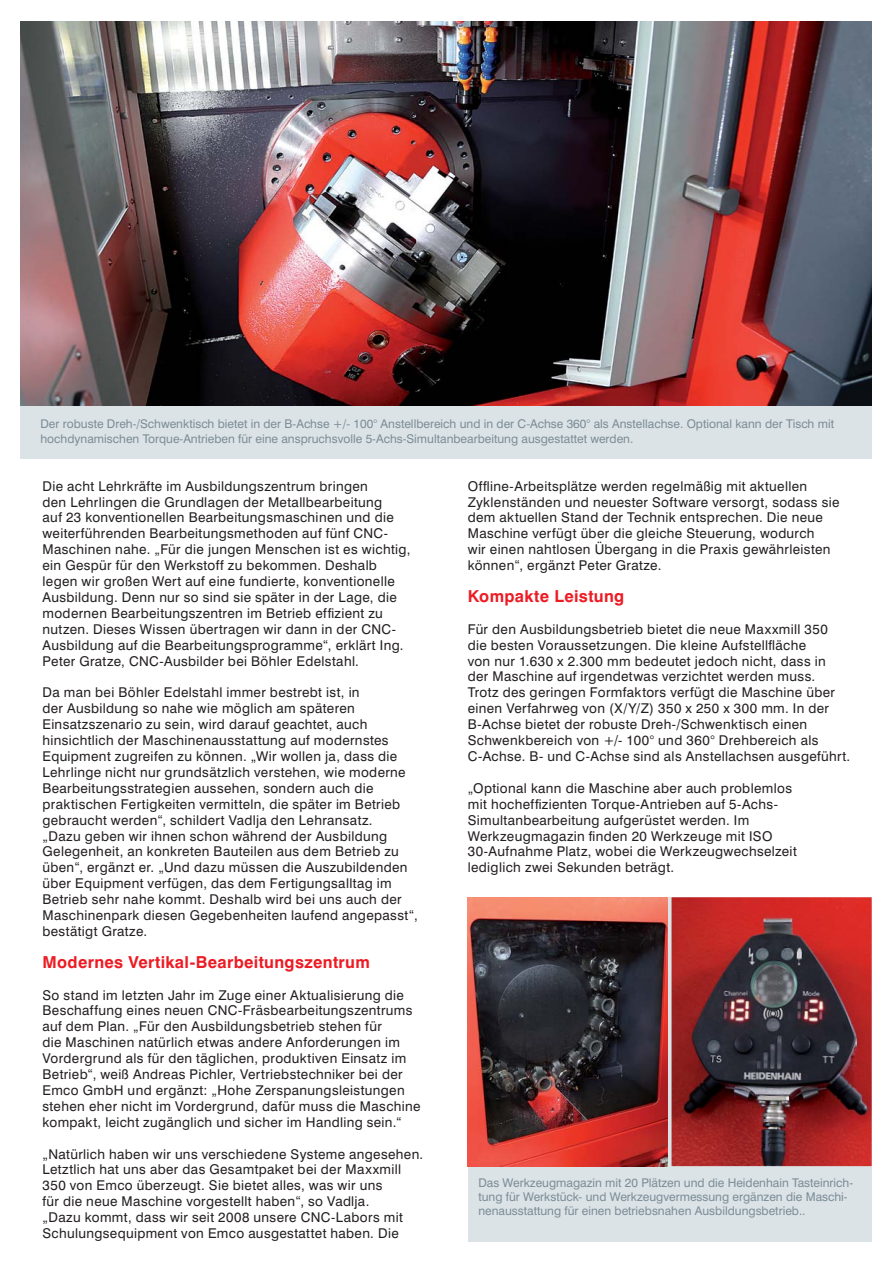
<style>
.page{position:relative;width:893px;height:1263px;background:#fff}
.page>*{position:absolute;margin:0;border:0;box-sizing:border-box;transform-origin:0 0}
.t1{font:700 16.5px "Swiss 721 BT";letter-spacing:.02em;color:#ed1c24}
.t2{font:13.5px/15.9px "Swiss 721 BT";letter-spacing:.025em;color:#231f20}
.t3{font:12px/14.4px "Swiss 721 BT";color:#7b8d96}
</style>
<div class="page">
<div style="left:20px;top:21px;width:852px;height:438px;background:#dce3e7"></div>
<img style="left:21px;top:21px;width:851px;height:384px">
<div style="left:468px;top:897px;width:404px;height:345px;background:#dce3e7"></div>
<img style="left:468px;top:897px;width:199px;height:269px">
<img style="left:672px;top:897px;width:200px;height:269px">
<p class="t3" style="left:40px;top:417px;width:795px">Der robuste Dreh-/Schwenktisch bietet in der B-Achse +/- 100° Anstellbereich und in der C-Achse 360° als Anstellachse. Optional kann der Tisch mit hochdynamischen Torque-Antrieben für eine anspruchsvolle 5-Achs-Simultanbearbeitung ausgestattet werden.</p>
<p class="t2" style="left:43px;top:479px;width:369px">Die acht Lehrkräfte im Ausbildungszentrum bringen<br>den Lehrlingen die Grundlagen der Metallbearbeitung<br>auf 23 konventionellen Bearbeitungsmaschinen und die weiterführenden Bearbeitungsmethoden auf fünf CNC-Maschinen nahe. „Für die jungen Menschen ist es wichtig, ein Gespür für den Werkstoff zu bekommen. Deshalb legen wir großen Wert auf eine fundierte, konventionelle Ausbildung. Denn nur so sind sie später in der Lage, die modernen Bearbeitungszentren im Betrieb effizient zu nutzen. Dieses Wissen übertragen wir dann in der CNC-Ausbildung auf die Bearbeitungsprogramme“, erklärt Ing.<br>Peter Gratze, CNC-Ausbilder bei Böhler Edelstahl.</p>
<p class="t2" style="left:43px;top:685px;width:377px">Da man bei Böhler Edelstahl immer bestrebt ist, in<br>der Ausbildung so nahe wie möglich am späteren Einsatzszenario zu sein, wird darauf geachtet, auch hinsichtlich der Maschinenausstattung auf modernstes Equipment zugreifen zu können. „Wir wollen ja, dass die Lehrlinge nicht nur grundsätzlich verstehen, wie moderne Bearbeitungsstrategien aussehen, sondern auch die praktischen Fertigkeiten vermitteln, die später im Betrieb gebraucht werden“, schildert Vadlja den Lehransatz.<br>„Dazu geben wir ihnen schon während der Ausbildung Gelegenheit, an konkreten Bauteilen aus dem Betrieb zu üben“, ergänzt er. „Und dazu müssen die Auszubildenden über Equipment verfügen, das dem Fertigungsalltag im Betrieb sehr nahe kommt. Deshalb wird bei uns auch der Maschinenpark diesen Gegebenheiten laufend angepasst“, bestätigt Gratze.</p>
<p class="t1" style="left:43px;top:954px;width:329px">Modernes Vertikal-Bearbeitungszentrum</p>
<p class="t2" style="left:43px;top:987px;width:380px">So stand im letzten Jahr im Zuge einer Aktualisierung die Beschaffung eines neuen CNC-Fräsbearbeitungszentrums auf dem Plan. „Für den Ausbildungsbetrieb stehen für<br>die Maschinen natürlich etwas andere Anforderungen im Vordergrund als für den täglichen, produktiven Einsatz im Betrieb“, weiß Andreas Pichler, Vertriebstechniker bei der Emco GmbH und ergänzt: „Hohe Zerspanungsleistungen stehen eher nicht im Vordergrund, dafür muss die Maschine kompakt, leicht zugänglich und sicher im Handling sein.“</p>
<p class="t2" style="left:43px;top:1146px;width:382px">„Natürlich haben wir uns verschiedene Systeme angesehen.<br>Letztlich hat uns aber das Gesamtpaket bei der Maxxmill 350 von Emco überzeugt. Sie bietet alles, was wir uns<br>für die neue Maschine vorgestellt haben“, so Vadlja.<br>„Dazu kommt, dass wir seit 2008 unsere CNC-Labors mit Schulungsequipment von Emco ausgestattet haben. Die</p>
<p class="t2" style="left:468px;top:479px;width:373px">Offline-Arbeitsplätze werden regelmäßig mit aktuellen Zyklenständen und neuester Software versorgt, sodass sie dem aktuellen Stand der Technik entsprechen. Die neue Maschine verfügt über die gleiche Steuerung, wodurch<br>wir einen nahtlosen Übergang in die Praxis gewährleisten können“, ergänzt Peter Gratze.</p>
<p class="t1" style="left:468px;top:588px;width:158px">Kompakte Leistung</p>
<p class="t2" style="left:468px;top:622px;width:384px">Für den Ausbildungsbetrieb bietet die neue Maxxmill 350<br>die besten Voraussetzungen. Die kleine Aufstellfläche<br>von nur 1.630 x 2.300 mm bedeutet jedoch nicht, dass in<br>der Maschine auf irgendetwas verzichtet werden muss.<br>Trotz des geringen Formfaktors verfügt die Maschine über einen Verfahrweg von (X/Y/Z) 350 x 250 x 300 mm. In der B-Achse bietet der robuste Dreh-/Schwenktisch einen Schwenkbereich von +/- 100° und 360° Drehbereich als C-Achse. B- und C-Achse sind als Anstellachsen ausgeführt.</p>
<p class="t2" style="left:468px;top:781px;width:331px">„Optional kann die Maschine aber auch problemlos mit hocheffizienten Torque-Antrieben auf 5-Achs-Simultanbearbeitung aufgerüstet werden. Im Werkzeugmagazin finden 20 Werkzeuge mit ISO 30-Aufnahme Platz, wobei die Werkzeugwechselzeit lediglich zwei Sekunden beträgt.</p>
<p class="t3" style="left:478px;top:1176px;width:376px">Das Werkzeugmagazin mit 20 Plätzen und die Heidenhain Tasteinrich&shy;tung für Werkstück- und Werkzeugvermessung ergänzen die Maschi&shy;nenausstattung für einen betriebsnahen Ausbildungsbetrieb..</p>
</div>
